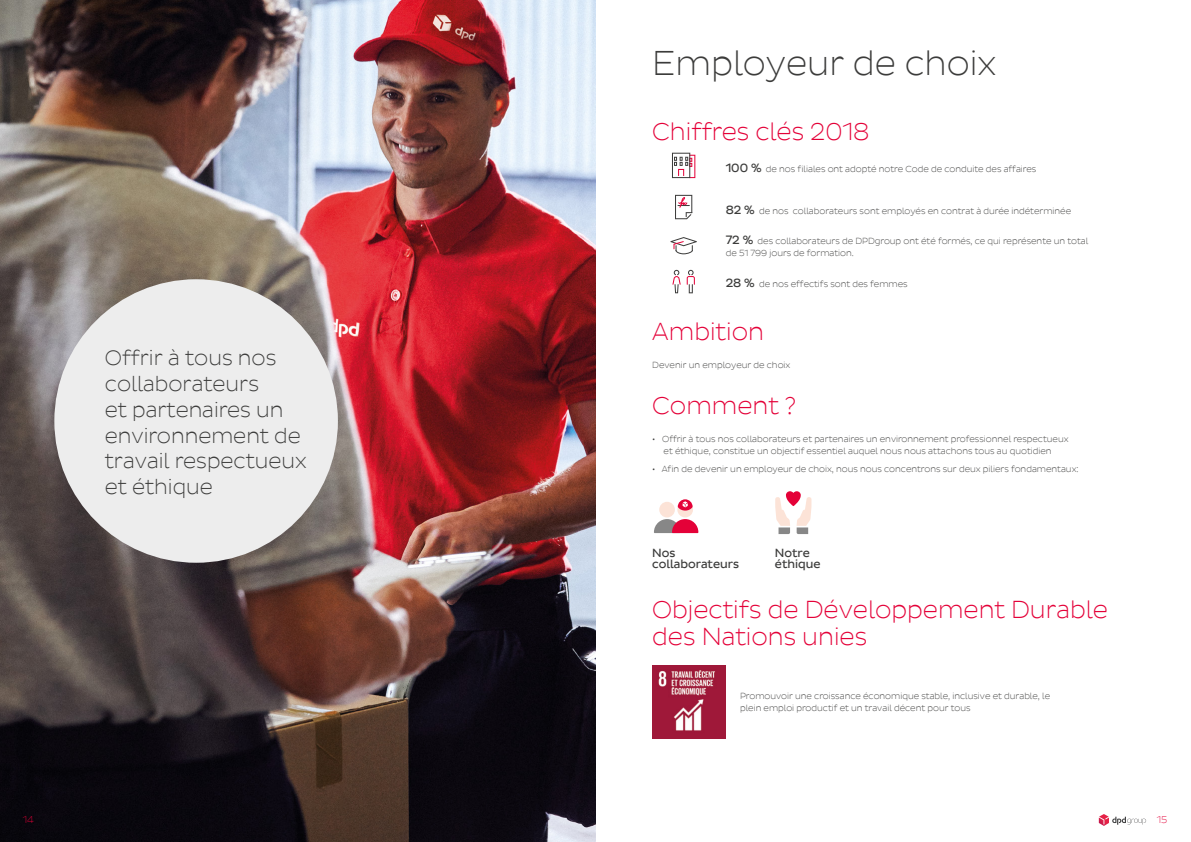
<style>
.page{position:relative;width:1191px;height:842px;background:#fff}
.page>*{position:absolute;margin:0;border:0;box-sizing:border-box;transform-origin:0 0}
.t1{font:300 35px "Pluto Sans DPD Extra";color:#3c3c3b}
.t2{font:300 25px/27px "Pluto Sans DPD Extra";color:#e40138}
.t3{font:300 21.5px/25.8px "Pluto Sans DPD Extra";color:#3c3c3b}
.t4{font:12px/11px "Pluto Sans DPD Regular";color:#3c3c3b}
.t5{font:300 10px "Pluto Sans DPD Extra";color:#e40138}
.t6{font:300 9px/12px "Pluto Sans DPD Extra";color:#3c3c3b}
.s1{font-family:"Pluto Sans DPD Regular";font-weight:400;font-size:12.3px}
</style>
<div class="page">
<img style="left:0;top:0;width:595px;height:842px">
<svg style="left:1098px;top:814px;width:48px;height:12px"></svg>
<img style="left:652px;top:665px;width:73px;height:73px">
<div style="left:54px;top:279px;width:284px;height:284px;background:#ededed;border-radius:50%"></div>
<svg style="left:670px;top:237px;width:27px;height:17px"></svg>
<svg style="left:686px;top:270px;width:9px;height:23px"></svg>
<svg style="left:672px;top:270px;width:8px;height:23px"></svg>
<svg style="left:675px;top:195px;width:17px;height:24px"></svg>
<svg style="left:672px;top:153px;width:23px;height:25px"></svg>
<svg style="left:775px;top:491px;width:36px;height:43px"></svg>
<div style="left:659px;top:502px;width:16px;height:15px;background:#fce3d7;border-radius:50%"></div>
<div style="left:677px;top:502px;width:16px;height:15px;background:#fce3d7;border-radius:50%"></div>
<svg style="left:654px;top:519px;width:44px;height:14px"></svg>
<svg style="left:678px;top:499px;width:14px;height:12px"></svg>
<h1 class="t1" style="left:652px;top:44px;width:345px">Employeur de choix</h1>
<h2 class="t2" style="left:652px;top:118px;width:219px">Chiffres clés 2018</h2>
<p class="t6" style="left:725px;top:163px;width:312px"><span class="s1">100 %</span> de nos filiales ont adopté notre Code de conduite des affaires</p>
<p class="t6" style="left:725px;top:205px;width:347px"><span class="s1">82 %</span> de nos collaborateurs sont employés en contrat à durée indéterminée</p>
<p class="t6" style="left:725px;top:235px;width:364px"><span class="s1">72 %</span> des collaborateurs de DPDgroup ont été formés, ce qui représente un total de 51 799 jours de formation.</p>
<p class="t6" style="left:725px;top:278px;width:183px"><span class="s1">28 %</span> de nos effectifs sont des femmes</p>
<h3 class="t3" style="left:105px;top:345px;width:203px">Offrir à tous nos collaborateurs<br>et partenaires un environnement de travail respectueux et éthique</h3>
<h2 class="t2" style="left:652px;top:318px;width:113px">Ambition</h2>
<p class="t6" style="left:652px;top:359px;width:140px">Devenir un employeur de choix</p>
<h2 class="t2" style="left:652px;top:392px;width:146px">Comment ?</h2>
<p class="t6" style="left:663px;top:433px;width:406px;text-indent:-11px">• Offrir à tous nos collaborateurs et partenaires un environnement professionnel respectueux et éthique, constitue un objectif essentiel auquel nous nous attachons tous au quotidien</p>
<p class="t6" style="left:652px;top:463px;width:428px">• Afin de devenir un employeur de choix, nous nous concentrons sur deux piliers fondamentaux:</p>
<h3 class="t4" style="left:652px;top:548px;width:88px">Nos collaborateurs</h3>
<h3 class="t4" style="left:775px;top:548px;width:47px">Notre éthique</h3>
<h2 class="t2" style="left:652px;top:596px;width:457px">Objectifs de Développement Durable des Nations unies</h2>
<p class="t6" style="left:740px;top:690px;width:312px">Promouvoir une croissance économique stable, inclusive et durable, le plein emploi productif et un travail décent pour tous</p>
<p class="t5" style="left:23px;top:814px;width:13px">14</p>
<p class="t5" style="left:1157px;top:814px;width:12px">15</p>
</div>
